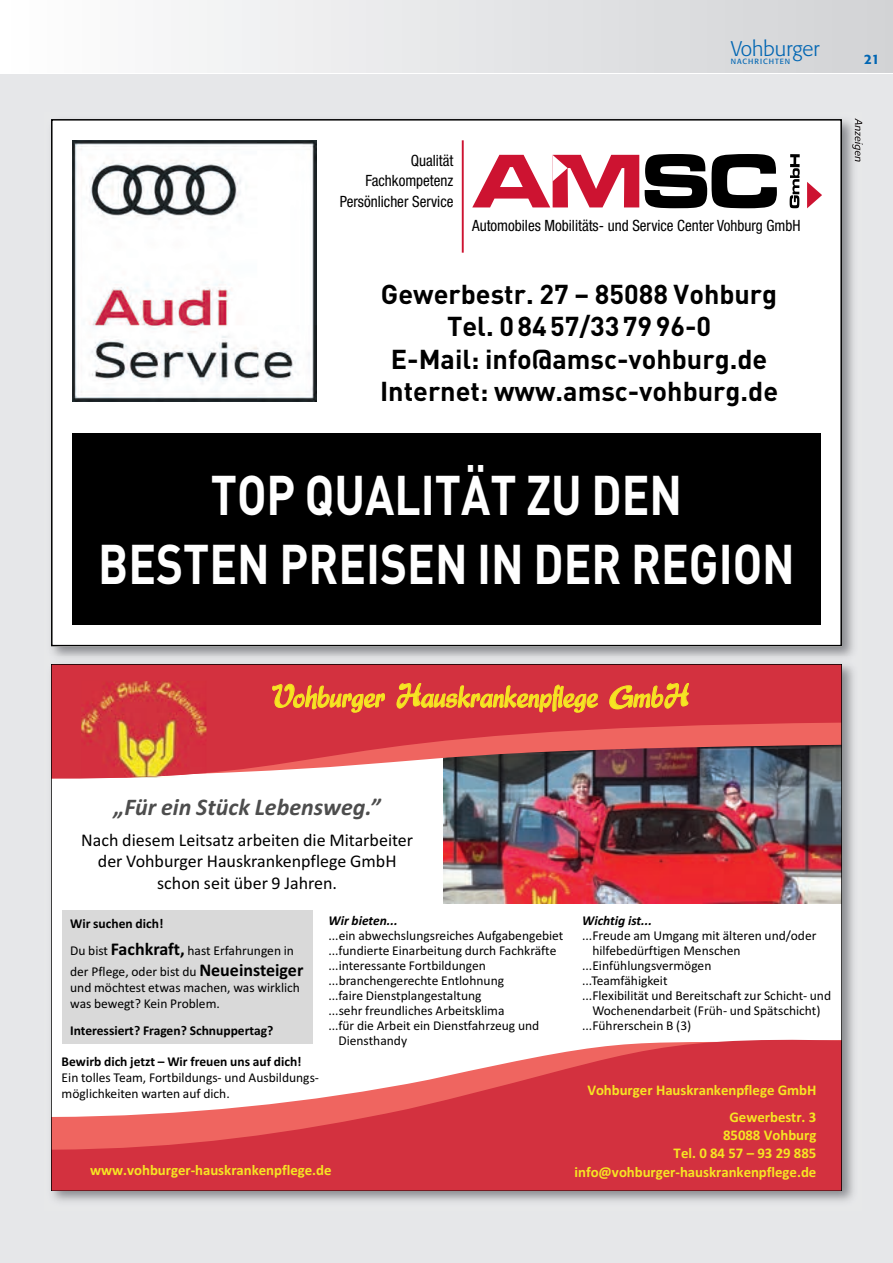
<style>
.page{position:relative;width:893px;height:1263px;background:#fff}
.page>*{position:absolute;margin:0;border:0;box-sizing:border-box;transform-origin:0 0}
.t1{font:700 55.05px/69px "DIN";color:#fff;text-align:center;scale:.83 1}
.t2{font:30.9px "Express";color:#f6e523}
.t3{font:700 27px/32.4px "DIN";color:#000;text-align:center}
.t4{font:italic 700 24px "Calibri";color:#4d4d4d}
.t5{font:300 21px "Formata";color:#0166b3}
.t6{font:18px/21.6px "Calibri";color:#000;text-align:center}
.t7{font:condensed 15.6px/20.4px "Helvetica Neue";color:#000;text-align:right}
.t8{font:700 14.85px/27px "Calibri";letter-spacing:-.005em;color:#f6e523;text-align:right}
.t9{font:13.5px/15.8px "Calibri";color:#000}
.t10{font:700 13.5px "Calibri";color:#000}
.t11{font:italic 700 13.5px "Calibri";color:#000}
.t12{font:500 13.5px "Formata";color:#0166b3}
.t13{font:7.5px "Formata";letter-spacing:.13em;color:#0166b3}
.s1{font-weight:700}
.s2{font-weight:700;font-size:18px}
</style>
<div class="page">
<div style="left:0;top:0;width:893px;height:72px;background:linear-gradient(to right,#fefefe,#d1d2d5)"></div>
<div style="left:0;top:74px;width:893px;height:1189px;background:#e6e7e9"></div>
<img style="left:51px;top:120px;width:803px;height:1081px">
<img style="left:852px;top:118px;width:10px;height:44px">
<div style="left:52px;top:120px;width:789px;height:526px;background:#fff"></div>
<svg style="left:645px;top:154px;width:132px;height:54px"></svg>
<hr style="left:462px;top:140px;width:2px;height:113px;background:#cd1331">
<svg style="left:790px;top:154px;width:10px;height:54px"></svg>
<svg style="left:472px;top:155px;width:167px;height:52px"></svg>
<svg style="left:807px;top:182px;width:15px;height:26px"></svg>
<img style="left:72px;top:140px;width:244px;height:261px">
<div style="left:72px;top:434px;width:749px;height:191px;background:#000"></div>
<svg style="left:51px;top:664px;width:791px;height:527px;background:#d99498"></svg>
<h3 class="t5" style="left:731px;top:40px;width:90px">Vohburger</h3>
<p class="t13" style="left:731px;top:58px;width:61px">NACHRICHTEN</p>
<p class="t7" style="left:340px;top:152px;width:115px">Qualität<br>Fachkompetenz<br>Persönlicher Service</p>
<p class="t7" style="left:472px;top:216px;width:330px">Automobiles Mobilitäts- und Service Center Vohburg GmbH</p>
<h3 class="t3" style="left:380px;top:278px;width:400px">Gewerbestr. 27 – 85088 Vohburg<br>Tel. 0 84 57/33 79 96-0<br>E-Mail: info@amsc-vohburg.de<br>Internet: www.amsc-vohburg.de</h3>
<h1 class="t1" style="left:98px;top:462px;width:841px">TOP QUALITÄT ZU DEN<br>BESTEN PREISEN IN DER REGION</h1>
<p class="t12" style="left:864px;top:53px;width:17px">21</p>
<h2 class="t2" style="left:271px;top:676px;width:419px">Vohburger Hauskrankenpflege GmbH</h2>
<h3 class="t4" style="left:114px;top:793px;width:268px">„Für ein Stück Lebensweg.”</h3>
<h3 class="t6" style="left:81px;top:828px;width:333px">Nach diesem Leitsatz arbeiten die Mitarbeiter der Vohburger Hauskrankenpflege GmbH schon seit über 9 Jahren.</h3>
<p class="t9" style="left:70px;top:910px;width:225px;line-height:27.3px"><span class="s1">Wir suchen dich!<br></span>Du bist <span class="s2">Fachkraft,</span> hast Erfahrungen in</p>
<p class="t9" style="left:70px;top:964px;width:235px">der Pflege, oder bist du <span class="s2">Neueinsteiger </span>und möchtest etwas machen, was wirklich was bewegt? Kein Problem.</p>
<p class="t10" style="left:70px;top:1022px;width:205px">Interessiert? Fragen? Schnuppertag?</p>
<p class="t10" style="left:62px;top:1053px;width:241px">Bewirb dich jetzt – Wir freuen uns auf dich!</p>
<p class="t9" style="left:62px;top:1069px;width:259px;line-height:16.2px">Ein tolles Team, Fortbildungs- und Ausbildungs&shy;möglichkeiten warten auf dich.</p>
<p class="t11" style="left:328px;top:912px;width:71px">Wir bieten...</p>
<p class="t9" style="left:328px;top:927px;width:236px">...ein abwechslungsreiches Aufgabengebiet</p>
<p class="t9" style="left:328px;top:942px;width:229px">...fundierte Einarbeitung durch Fachkräfte</p>
<p class="t9" style="left:328px;top:957px;width:159px">...interessante Fortbildungen</p>
<p class="t9" style="left:328px;top:972px;width:177px">...branchengerechte Entlohnung</p>
<p class="t9" style="left:328px;top:987px;width:155px">...faire Dienstplangestaltung</p>
<p class="t9" style="left:328px;top:1002px;width:177px">...sehr freundliches Arbeitsklima</p>
<p class="t9" style="left:328px;top:1017px;width:212px">...für die Arbeit ein Dienstfahrzeug und</p>
<p class="t9" style="left:338px;top:1032px;width:70px">Diensthandy</p>
<p class="t11" style="left:582px;top:912px;width:71px">Wichtig ist...</p>
<p class="t9" style="left:582px;top:927px;width:236px">...Freude am Umgang mit älteren und/oder</p>
<p class="t9" style="left:592px;top:942px;width:150px">hilfebedürftigen Menschen</p>
<p class="t9" style="left:582px;top:957px;width:131px">...Einfühlungsvermögen</p>
<p class="t9" style="left:582px;top:972px;width:87px">...Teamfähigkeit</p>
<p class="t9" style="left:582px;top:987px;width:250px">...Flexibilität und Bereitschaft zur Schicht- und</p>
<p class="t9" style="left:592px;top:1002px;width:230px">Wochenendarbeit (Früh- und Spätschicht)</p>
<p class="t9" style="left:582px;top:1017px;width:111px">...Führerschein B (3)</p>
<p class="t8" style="left:587px;top:1076px;width:231px">Vohburger Hauskrankenpflege GmbH<br>Gewerbestr. 3</p>
<p class="t8" style="left:674px;top:1126px;width:144px;line-height:18px">85088 Vohburg<br>Tel. 0 84 57 – 93 29 885</p>
<p class="t8" style="left:90px;top:1156px;width:243px">www.vohburger-hauskrankenpflege.de</p>
<p class="t8" style="left:574px;top:1158px;width:243px">info@vohburger-hauskrankenpflege.de</p>
</div>
